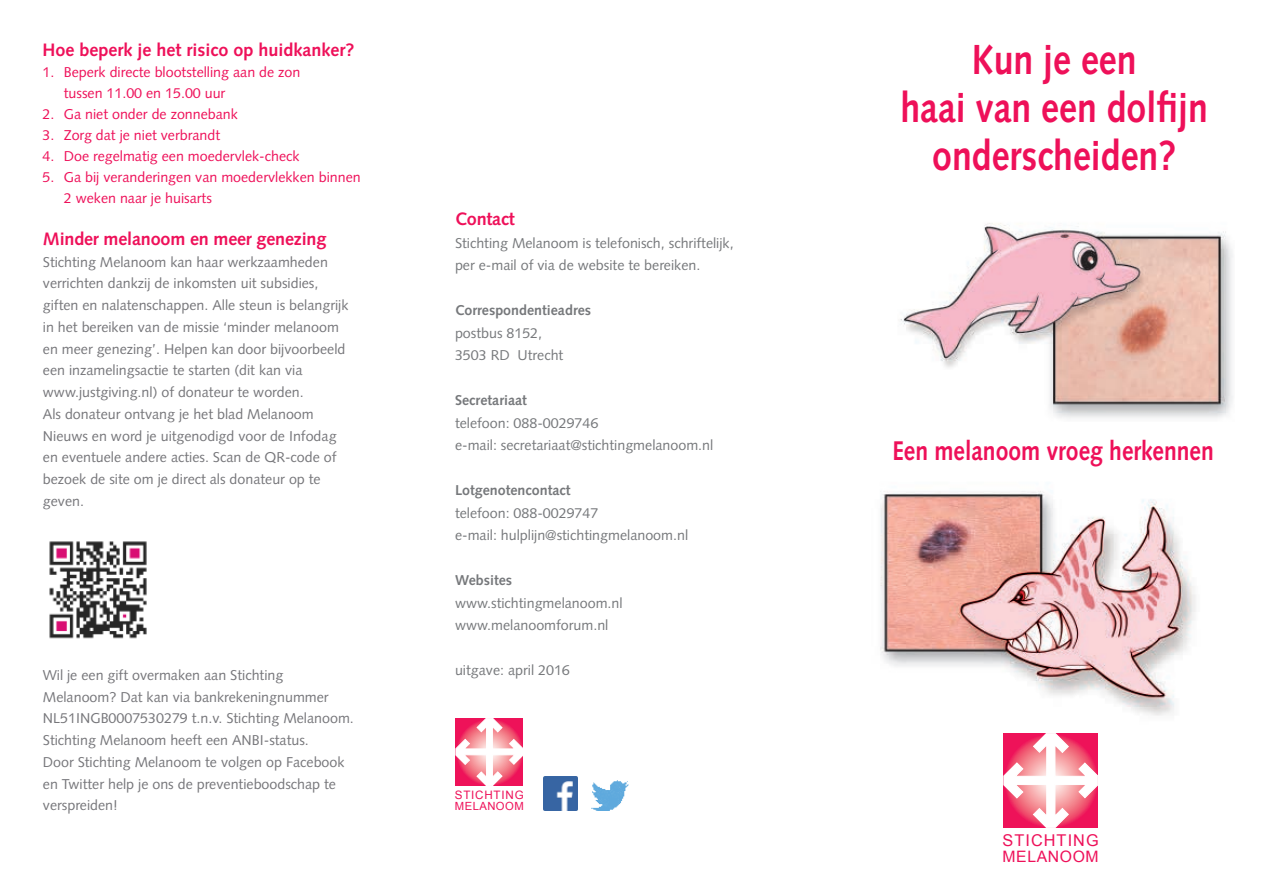
<style>
.page{position:relative;width:1263px;height:893px;background:#fff}
.page>*{position:absolute;margin:0;border:0;box-sizing:border-box;transform-origin:0 0}
.t1{font:700 42px/48px "Syntax";color:#ee1059;text-align:center;scale:.85 1}
.t2{font:700 27px "Syntax";color:#ee1059;scale:.85 1}
.t3{font:700 18px "Syntax";letter-spacing:-.01em;color:#ee1059}
.t4{font:16.2px "Arial";letter-spacing:.065em;color:#ee1059}
.t5{font:15.75px "Arial";letter-spacing:.04em;color:#ee1059}
.t6{font:14.25px/21.8px "Syntax";color:#76767a}
.t7{font:14.25px/22.5px "Syntax";color:#76787b}
.t8{font:14.25px/21px "Syntax";color:#ee1059}
.t9{font:700 14.25px "Syntax";color:#76787b}
.t10{font:11.55px "Arial";letter-spacing:.065em;color:#ee1059}
.t11{font:11.25px "Arial";letter-spacing:.04em;color:#ee1059}
</style>
<div class="page">
<img style="left:880px;top:223px;width:353px;height:493px">
<svg style="left:1004px;top:733px;width:94px;height:95px"></svg>
<img style="left:49px;top:541px;width:98px;height:98px">
<svg style="left:456px;top:718px;width:67px;height:68px"></svg>
<img style="left:592px;top:780px;width:37px;height:30px">
<img style="left:544px;top:777px;width:33px;height:33px">
<p class="t3" style="left:43px;top:40px;width:314px">Hoe beperk je het risico op huidkanker?</p>
<p class="t8" style="left:64px;top:62px;width:238px;text-indent:-21px">1. Beperk directe blootstelling aan de zon tussen 11.00 en 15.00 uur</p>
<p class="t8" style="left:43px;top:104px;width:197px">2. Ga niet onder de zonnebank</p>
<p class="t8" style="left:43px;top:125px;width:179px">3. Zorg dat je niet verbrandt</p>
<p class="t8" style="left:43px;top:146px;width:259px">4. Doe regelmatig een moedervlek-check</p>
<p class="t8" style="left:64px;top:167px;width:298px;text-indent:-21px">5. Ga bij veranderingen van moedervlekken binnen<br>2 weken naar je huisarts</p>
<p class="t3" style="left:43px;top:228px;width:285px">Minder melanoom en meer genezing</p>
<p class="t6" style="left:43px;top:251px;width:307px">Stichting Melanoom kan haar werkzaamheden verrichten dankzij de inkomsten uit subsidies, giften en nalatenschappen. Alle steun is belangrijk in het bereiken van de missie ‘minder melanoom en meer genezing’. Helpen kan door bijvoorbeeld een inzamelingsactie te starten (dit kan via www.justgiving.nl) of donateur te worden.<br>Als donateur ontvang je het blad Melanoom Nieuws en word je uitgenodigd voor de Infodag en eventuele andere acties. Scan de QR-code of bezoek de site om je direct als donateur op te geven.</p>
<p class="t6" style="left:43px;top:664px;width:312px">Wil je een gift overmaken aan Stichting Melanoom? Dat kan via bankrekeningnummer NL51INGB0007530279 t.n.v. Stichting Melanoom.<br>Stichting Melanoom heeft een ANBI-status.<br>Door Stichting Melanoom te volgen op Facebook en Twitter help je ons de preventieboodschap te verspreiden!</p>
<p class="t3" style="left:455px;top:209px;width:61px">Contact</p>
<p class="t7" style="left:455px;top:232px;width:280px">Stichting Melanoom is telefonisch, schriftelijk, per e-mail of via de website te bereiken.</p>
<p class="t9" style="left:455px;top:302px;width:138px">Correspondentieadres</p>
<p class="t7" style="left:455px;top:322px;width:110px">postbus 8152,<br>3503 RD Utrecht</p>
<p class="t9" style="left:455px;top:392px;width:74px">Secretariaat</p>
<p class="t7" style="left:455px;top:412px;width:260px">telefoon: 088-0029746<br>e-mail: secretariaat@stichtingmelanoom.nl</p>
<p class="t9" style="left:455px;top:482px;width:117px">Lotgenotencontact</p>
<p class="t7" style="left:455px;top:502px;width:235px">telefoon: 088-0029747<br>e-mail: hulplijn@stichtingmelanoom.nl</p>
<p class="t9" style="left:455px;top:572px;width:59px">Websites</p>
<p class="t7" style="left:455px;top:592px;width:169px">www.stichtingmelanoom.nl www.melanoomforum.nl</p>
<p class="t7" style="left:455px;top:659px;width:116px">uitgave: april 2016</p>
<p class="t10" style="left:455px;top:787px;width:70px">STICHTING</p>
<p class="t11" style="left:455px;top:799px;width:70px">MELANOOM</p>
<h1 class="t1" style="left:900px;top:36px;width:363px">Kun je een<br>haai van een dolfijn onderscheiden?</h1>
<h2 class="t2" style="left:892px;top:435px;width:380px">Een melanoom vroeg herkennen</h2>
<p class="t4" style="left:1002px;top:829px;width:98px">STICHTING</p>
<p class="t5" style="left:1002px;top:846px;width:98px">MELANOOM</p>
</div>
